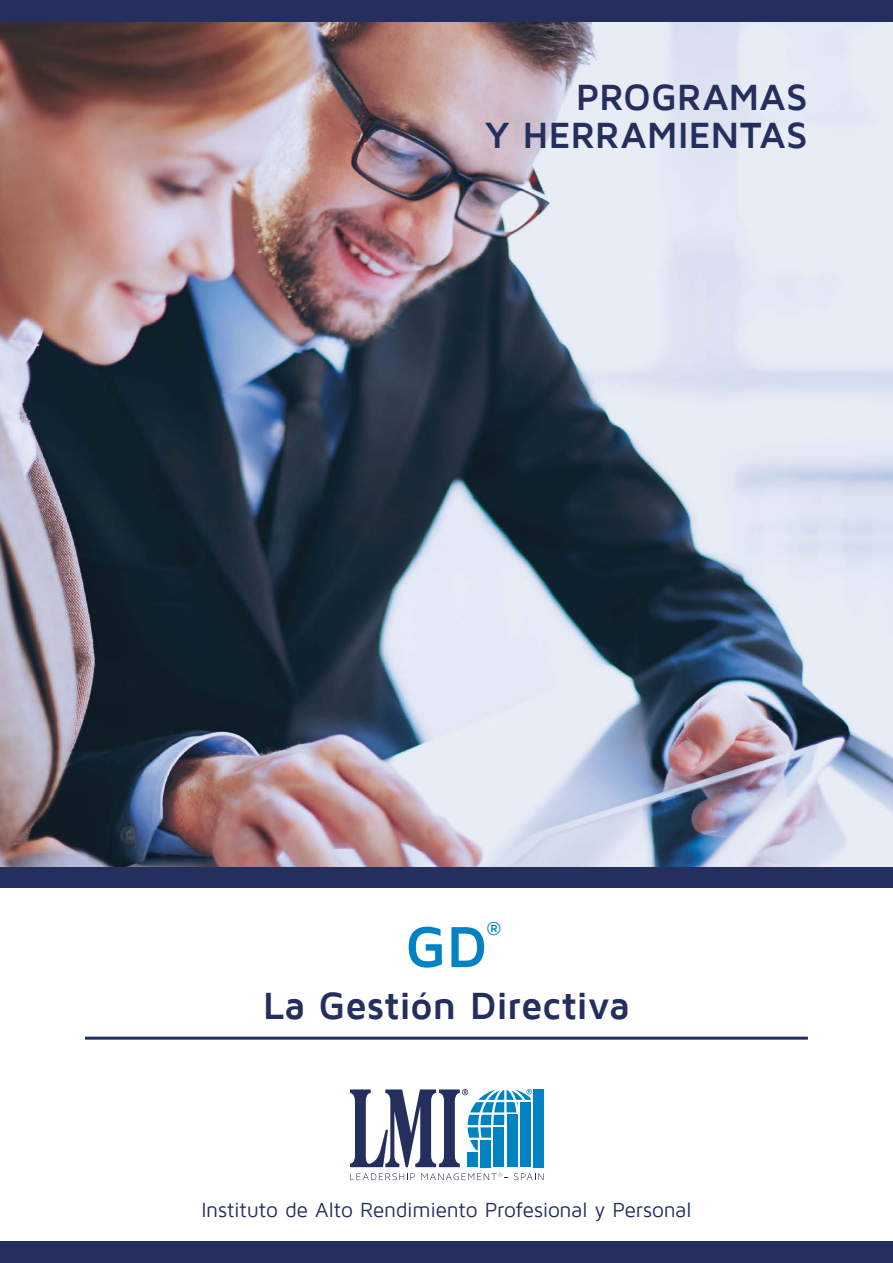
<style>
.page{position:relative;width:893px;height:1263px;background:#fff}
.page>*{position:absolute;margin:0;border:0;box-sizing:border-box;transform-origin:0 0}
.t1{font:700 60px "Maven Pro";color:#0082c3}
.t2{font:700 39px "Maven Pro";letter-spacing:-.01em;color:#242f5d}
.t3{font:700 37.5px/37.5px "Maven Pro";letter-spacing:-.005em;color:#242f5d;text-align:right}
.t4{font:21px "Maven Pro";letter-spacing:-.015em;color:#242f5d}
.t5{font:700 19.2px "Maven Pro";color:#0082c3}
</style>
<div class="page">
<img style="left:0;top:21px;width:893px;height:846px">
<div style="left:0;top:867px;width:893px;height:21px;background:#242f5d"></div>
<div style="left:0;top:0;width:893px;height:21px;background:#242f5d"></div>
<div style="left:0;top:1242px;width:893px;height:21px;background:#242f5d"></div>
<svg style="left:350px;top:1089px;width:194px;height:91px"></svg>
<hr style="left:85px;top:1037px;width:723px;height:3px;background:#242f5d">
<h3 class="t3" style="left:485px;top:79px;width:325px">PROGRAMAS<br>Y HERRAMIENTAS</h3>
<h1 class="t1" style="left:405px;top:915px;width:84px">GD</h1>
<p class="t5" style="left:487px;top:918px;width:16px">®</p>
<h2 class="t2" style="left:263px;top:985px;width:369px">La Gestión Directiva</h2>
<p class="t4" style="left:201px;top:1199px;width:492px">Instituto de Alto Rendimiento Profesional y Personal</p>
</div>
